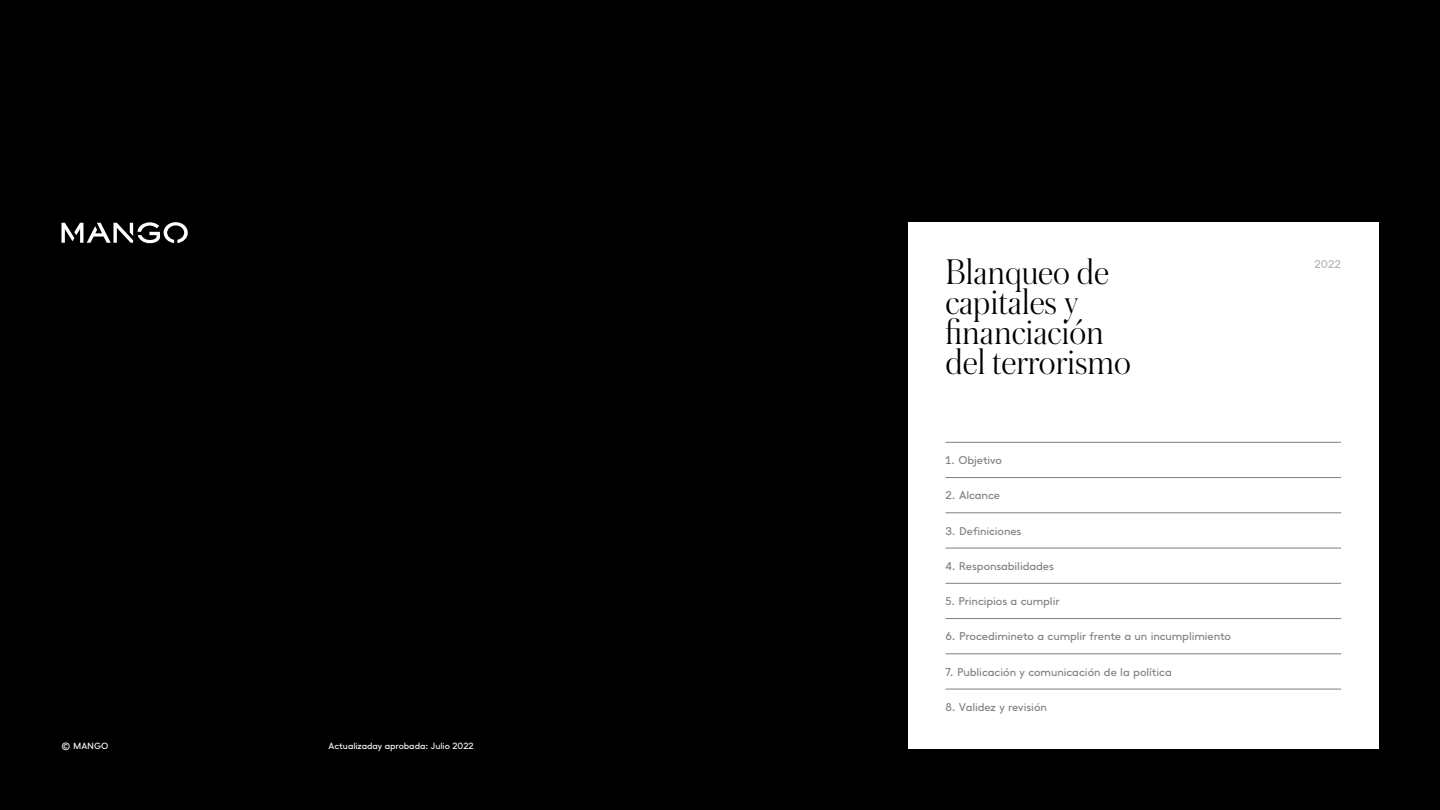
<style>
.page{position:relative;width:1440px;height:810px;background:#000}
.page>*{position:absolute;margin:0;border:0;box-sizing:border-box;transform-origin:0 0}
.t1{font:300 37.5px/30px "Austin";color:#000}
.t2{font:11.25px "Mango Sans";letter-spacing:-.01em;color:#808080}
.t3{font:11.25px "Mango Sans";color:#b3b3b3}
.t4{font:9px "Mango Sans";letter-spacing:-.01em;color:#fff}
</style>
<div class="page">
<svg style="left:62px;top:222px;width:126px;height:21px"></svg>
<div style="left:908px;top:222px;width:470px;height:526px;background:#fff"></div>
<hr style="left:945px;top:477px;width:396px;height:1px;background:#808080">
<hr style="left:945px;top:513px;width:396px;height:1px;background:#808080">
<hr style="left:945px;top:548px;width:396px;height:1px;background:#808080">
<hr style="left:945px;top:583px;width:396px;height:1px;background:#808080">
<hr style="left:945px;top:618px;width:396px;height:1px;background:#808080">
<hr style="left:945px;top:654px;width:396px;height:1px;background:#808080">
<hr style="left:945px;top:689px;width:396px;height:1px;background:#808080">
<hr style="left:945px;top:442px;width:396px;height:1px;background:#808080">
<p class="t4" style="left:62px;top:740px;width:48px">© MANGO</p>
<p class="t4" style="left:329px;top:740px;width:147px">Actualizaday aprobada: Julio 2022</p>
<h1 class="t1" style="left:945px;top:256px;width:187px">Blanqueo de capitales y financiación del terrorismo</h1>
<p class="t2" style="left:945px;top:454px;width:58px">1. Objetivo</p>
<p class="t2" style="left:945px;top:489px;width:56px">2. Alcance</p>
<p class="t2" style="left:945px;top:524px;width:77px">3. Definiciones</p>
<p class="t2" style="left:945px;top:560px;width:110px">4. Responsabilidades</p>
<p class="t2" style="left:945px;top:595px;width:115px">5. Principios a cumplir</p>
<p class="t2" style="left:945px;top:630px;width:287px">6. Procedimineto a cumplir frente a un incumplimiento</p>
<p class="t2" style="left:945px;top:665px;width:228px">7. Publicación y comunicación de la política</p>
<p class="t2" style="left:945px;top:701px;width:103px">8. Validez y revisión</p>
<p class="t3" style="left:1315px;top:258px;width:28px">2022</p>
</div>
